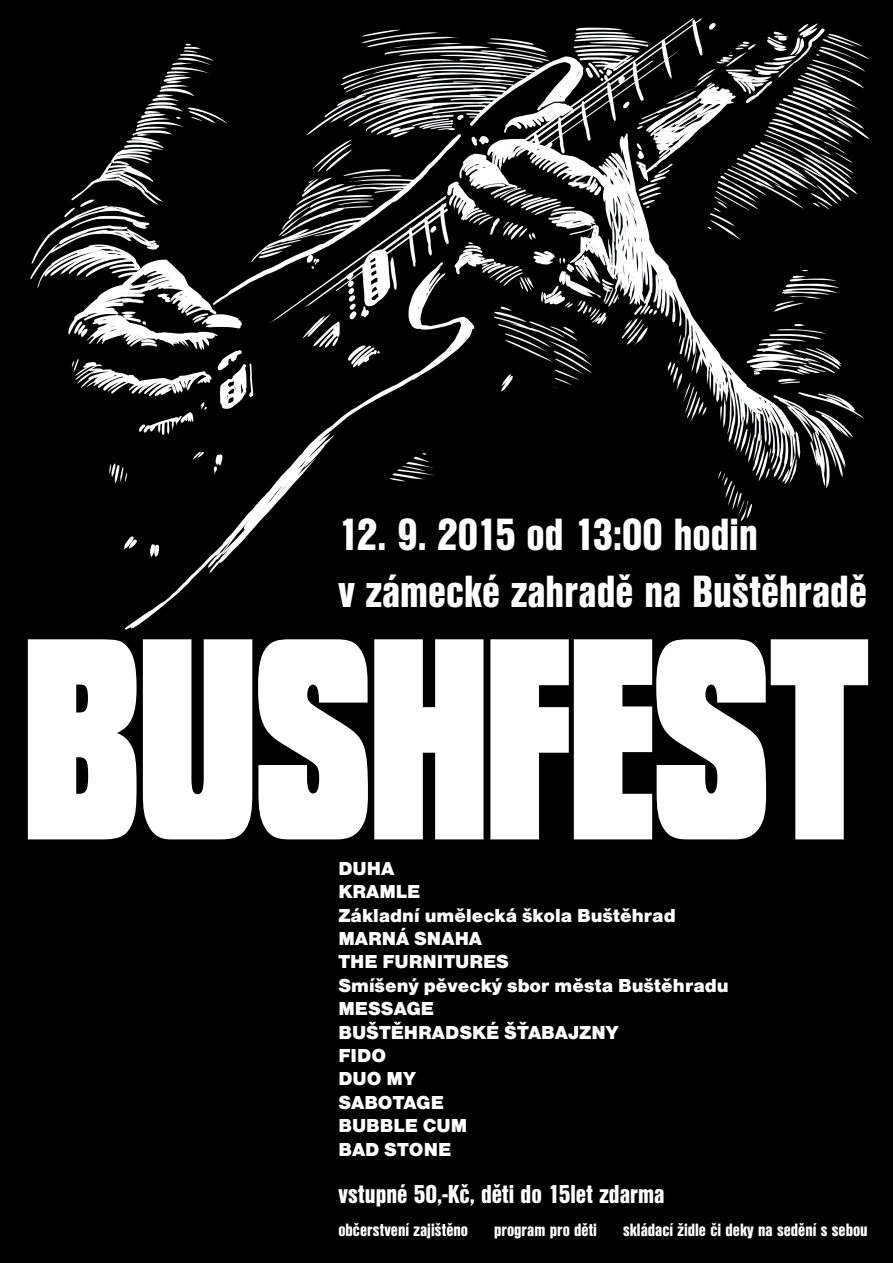
<style>
.page{position:relative;width:893px;height:1263px;background:#fff}
.page>*{position:absolute;margin:0;border:0;box-sizing:border-box;transform-origin:0 0}
.t1{font:300px "Compacta PCE Blac";color:#fff;scale:.62 1}
.t2{font:46.95px/56.3px "Nimbus San DCE Blac Cond";color:#fff}
.t3{font:27px "Nimbus San DCE Blac Cond";color:#fff}
.t4{font:19.5px/23.4px "Nimbus San DCE Blac";color:#fff}
.t5{font:18.6px "Nimbus San DCE Blac Cond";color:#fff}
</style>
<div class="page">
<img style="left:0;top:0;width:893px;height:1263px">
<h2 class="t2" style="left:338px;top:507px;width:530px">12. 9. 2015 od 13:00 hodin<br>v zámecké zahradě na Buštěhradě</h2>
<h1 class="t1" style="left:24px;top:591px;width:1363px">BUSHFEST</h1>
<p class="t4" style="left:338px;top:856px;width:392px">DUHA<br>KRAMLE<br>Základní umělecká škola Buštěhrad<br>MARNÁ SNAHA<br>THE FURNITURES<br>Smíšený pěvecký sbor města Buštěhradu<br>MESSAGE<br>BUŠTĚHRADSKÉ ŠŤABAJZNY<br>FIDO<br>DUO MY<br>SABOTAGE<br>BUBBLE CUM<br>BAD STONE</p>
<h3 class="t3" style="left:338px;top:1179px;width:328px">vstupné 50,-Kč, děti do 15let zdarma</h3>
<p class="t5" style="left:338px;top:1219px;width:131px">občerstvení zajištěno</p>
<p class="t5" style="left:494px;top:1219px;width:104px">program pro děti</p>
<p class="t5" style="left:623px;top:1219px;width:246px">skládací židle či deky na sedění s sebou</p>
</div>
